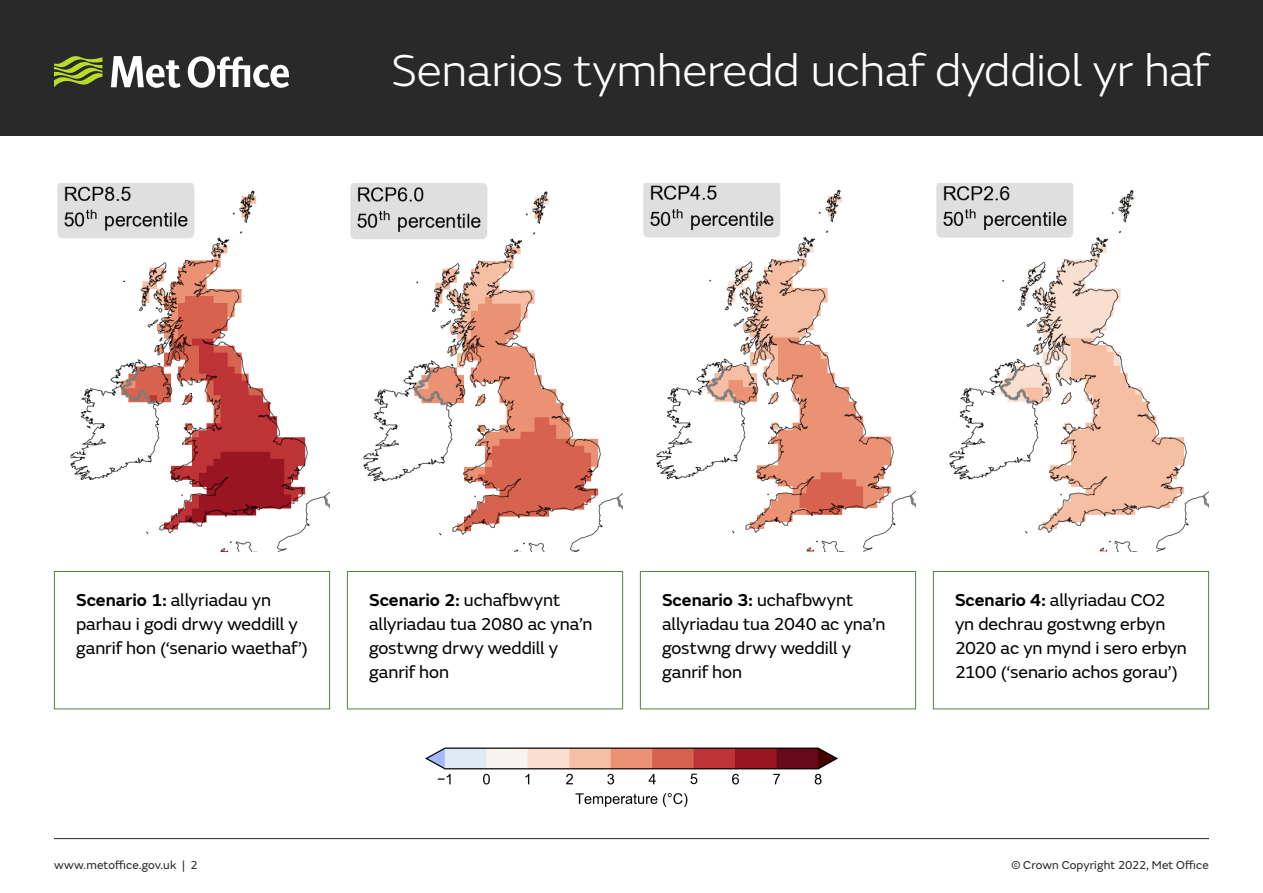
<style>
.page{position:relative;width:1263px;height:893px;background:#fff}
.page>*{position:absolute;margin:0;border:0;box-sizing:border-box;transform-origin:0 0}
.MO_Classroom_present{font:300 46.5px "FS Emeric";letter-spacing:-.01em;color:#fff}
.MO_Lesson_plan_small{font:18px/24px "FS Emeric";letter-spacing:-.005em;color:#000}
.t1{font:12px "FS Emeric";letter-spacing:.01em;color:#292929}
.s1{font-weight:600}
</style>
<div class="page">
<hr style="left:54px;top:838px;width:1155px;height:1px;background:#292929">
<div style="left:0;top:0;width:1263px;height:135px;background:#292929"></div>
<svg style="left:111px;top:56px;width:178px;height:32px"></svg>
<svg style="left:54px;top:56px;width:48px;height:31px"></svg>
<div style="left:54px;top:571px;width:276px;height:138px;border:1px solid #578141"></div>
<div style="left:640px;top:571px;width:276px;height:138px;border:1px solid #578141"></div>
<div style="left:347px;top:571px;width:276px;height:138px;border:1px solid #578141"></div>
<div style="left:933px;top:571px;width:276px;height:138px;border:1px solid #578141"></div>
<img style="left:57px;top:184px;width:273px;height:368px">
<img style="left:350px;top:184px;width:273px;height:368px">
<img style="left:643px;top:184px;width:273px;height:368px">
<img style="left:936px;top:184px;width:273px;height:368px">
<img style="left:425px;top:747px;width:413px;height:61px">
<p class="MO_Classroom_present" style="left:391px;top:39px;width:819px">Senarios tymheredd uchaf dyddiol yr haf</p>
<p class="MO_Lesson_plan_small" style="left:76px;top:587px;width:233px"><span class="s1">Scenario 1:</span> allyriadau yn parhau i godi drwy weddill y ganrif hon (‘senario waethaf’)</p>
<p class="MO_Lesson_plan_small" style="left:662px;top:587px;width:225px"><span class="s1">Scenario 3:</span> uchafbwynt allyriadau tua 2040 ac yna’n gostwng drwy weddill y ganrif hon</p>
<p class="MO_Lesson_plan_small" style="left:369px;top:587px;width:225px"><span class="s1">Scenario 2:</span> uchafbwynt allyriadau tua 2080 ac yna’n gostwng drwy weddill y ganrif hon</p>
<p class="MO_Lesson_plan_small" style="left:955px;top:587px;width:233px"><span class="s1">Scenario 4:</span> allyriadau CO2 yn dechrau gostwng erbyn<br>2020 ac yn mynd i sero erbyn<br>2100 (‘senario achos gorau’)</p>
<p class="t1" style="left:54px;top:856px;width:145px">www.metoffice.gov.uk | 2</p>
<p class="t1" style="left:1011px;top:856px;width:199px">© Crown Copyright 2022, Met Office</p>
</div>
